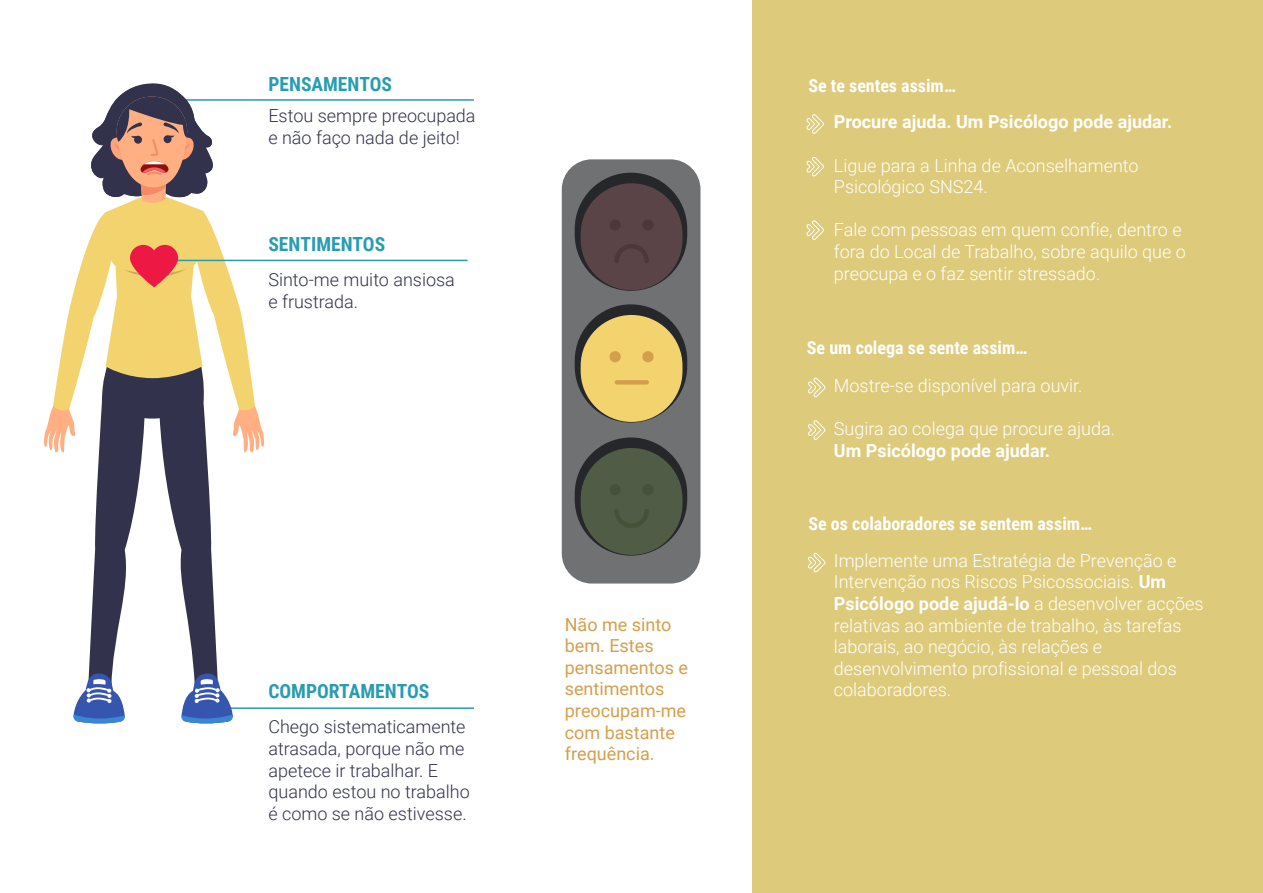
<style>
.page{position:relative;width:1263px;height:893px;background:#fff}
.page>*{position:absolute;margin:0;border:0;box-sizing:border-box;transform-origin:0 0}
.t1{font:700 19.5px "Roboto Condensed";color:#299cb2}
.t2{font:300 18px/21.6px "Roboto";color:#fff}
.t3{font:300 18px/21.6px "Roboto";color:#32324c}
.t4{font:18px/21.6px "Roboto";color:#d49f4c}
.t5{font:700 18px "Roboto Condensed";color:#fff}
.t6{font:700 18px "Roboto";color:#fff}
.s1{font-weight:700}
</style>
<div class="page">
<div style="left:562px;top:159px;width:138px;height:424px;background:#6f7172;border-radius:30px"></div>
<svg style="left:575px;top:304px;width:112px;height:119px;background:#2e2f30"></svg>
<div style="left:575px;top:437px;width:112px;height:119px;background:#25272b;border-radius:56px"></div>
<div style="left:575px;top:173px;width:112px;height:118px;background:#25272b;border-radius:56px"></div>
<div style="left:581px;top:315px;width:101px;height:107px;background:#f3d36d;border-radius:51px"></div>
<div style="left:617px;top:380px;width:30px;height:5px;background:#d49f4c"></div>
<div style="left:609px;top:351px;width:12px;height:11px;background:#d49f4c;border-radius:50%"></div>
<div style="left:642px;top:351px;width:12px;height:11px;background:#d49f4c;border-radius:50%"></div>
<div style="left:581px;top:183px;width:101px;height:107px;background:#5b4447;border-radius:51px"></div>
<div style="left:609px;top:219px;width:12px;height:12px;background:#4f3639;border-radius:50%"></div>
<div style="left:642px;top:219px;width:12px;height:12px;background:#4f3639;border-radius:50%"></div>
<svg style="left:615px;top:244px;width:34px;height:19px"></svg>
<div style="left:581px;top:448px;width:101px;height:107px;background:#505c46;border-radius:51px"></div>
<div style="left:609px;top:484px;width:12px;height:11px;background:#455138;border-radius:50%"></div>
<div style="left:642px;top:484px;width:12px;height:11px;background:#455138;border-radius:50%"></div>
<svg style="left:615px;top:509px;width:34px;height:19px"></svg>
<hr style="left:173px;top:99px;width:301px;height:2px;background:#299cb2">
<hr style="left:215px;top:707px;width:259px;height:2px;background:#299cb2">
<div style="left:752px;top:0;width:511px;height:893px;background:#ddca7a"></div>
<svg style="left:806px;top:156px;width:18px;height:21px"></svg>
<svg style="left:806px;top:220px;width:18px;height:20px"></svg>
<svg style="left:806px;top:114px;width:18px;height:20px"></svg>
<svg style="left:808px;top:377px;width:18px;height:21px"></svg>
<svg style="left:808px;top:420px;width:18px;height:20px"></svg>
<svg style="left:808px;top:552px;width:18px;height:21px"></svg>
<hr style="left:166px;top:260px;width:302px;height:1px;background:#299cb2">
<svg style="left:44px;top:83px;width:220px;height:641px"></svg>
<p class="t1" style="left:268px;top:70px;width:125px">PENSAMENTOS</p>
<p class="t3" style="left:268px;top:105px;width:209px">Estou sempre preocupada e não faço nada de jeito!</p>
<p class="t1" style="left:268px;top:230px;width:118px">SENTIMENTOS</p>
<p class="t3" style="left:268px;top:269px;width:188px">Sinto-me muito ansiosa e frustrada.</p>
<p class="t1" style="left:268px;top:677px;width:162px">COMPORTAMENTOS</p>
<p class="t3" style="left:268px;top:715px;width:203px">Chego sistematicamente atrasada, porque não me apetece ir trabalhar. E quando estou no trabalho é como se não estivesse.</p>
<p class="t4" style="left:565px;top:613px;width:125px">Não me sinto bem. Estes pensamentos e sentimentos preocupam-me com bastante frequência.</p>
<p class="t5" style="left:808px;top:73px;width:149px">Se te sentes assim…</p>
<p class="t6" style="left:834px;top:109px;width:340px">Procure ajuda. Um Psicólogo pode ajudar.</p>
<p class="t2" style="left:834px;top:154px;width:306px">Ligue para a Linha de Aconselhamento<br>Psicológico SNS24.</p>
<p class="t2" style="left:834px;top:218px;width:353px">Fale com pessoas em quem confie, dentro e fora do Local de Trabalho, sobre aquilo que o preocupa e o faz sentir stressado.</p>
<p class="t5" style="left:807px;top:335px;width:222px">Se um colega se sente assim…</p>
<p class="t2" style="left:834px;top:374px;width:250px">Mostre-se disponível para ouvir.</p>
<p class="t2" style="left:834px;top:417px;width:283px">Sugira ao colega que procure ajuda.</p>
<p class="t6" style="left:834px;top:438px;width:218px">Um Psicólogo pode ajudar.</p>
<p class="t5" style="left:808px;top:511px;width:285px">Se os colaboradores se sentem assim…</p>
<p class="t2" style="left:834px;top:549px;width:371px">Implemente uma Estratégia de Prevenção e Intervenção nos Riscos Psicossociais. <span class="s1">Um Psicólogo pode ajudá-lo</span> a desenvolver acções relativas ao ambiente de trabalho, às tarefas laborais, ao negócio, às relações e desenvolvimento profissional e pessoal dos colaboradores.</p>
</div>
